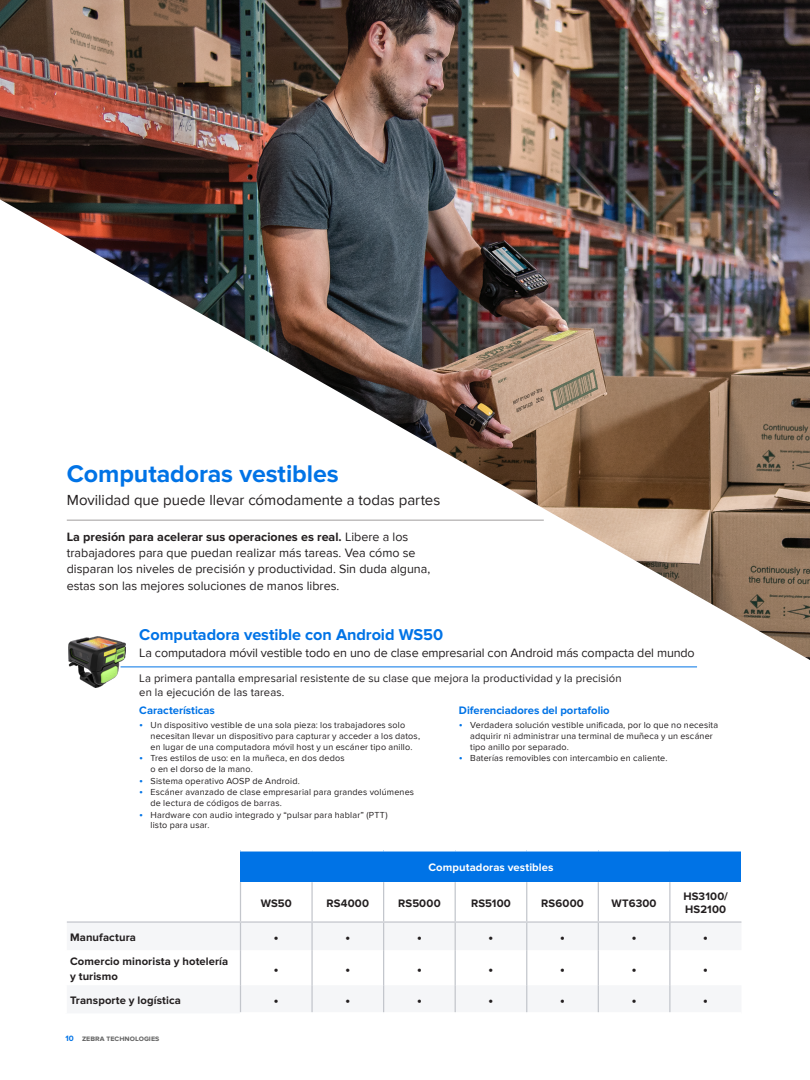
<style>
.page{position:relative;width:810px;height:1080px;background:#fff}
.page>*{position:absolute;margin:0;border:0;box-sizing:border-box;transform-origin:0 0}
.t1{font:700 25px "Proxima Nova";letter-spacing:-.005em;color:#0073e6}
.Product_Name{font:700 16.25px "Proxima Nova";letter-spacing:-.005em;color:#0073e6}
.Subhead{font:15px "Proxima Nova";color:#231f20}
.Body-Table{font:15px "Proxima Nova";color:#231f20}
.body_copy_black{font:12.5px/16.2px "Proxima Nova";color:#231f20}
.Product_Subhead{font:12.5px "Proxima Nova";letter-spacing:-.01em;color:#231f20}
.Product_Body{font:11.25px/13.8px "Proxima Nova";letter-spacing:.01em;color:#231f20}
.Subhead-Table-Left_J{font:700 11.25px/15px "Proxima Nova";letter-spacing:.01em;color:#231f20}
.Heading-Table{font:700 11.25px/13.8px "Proxima Nova";letter-spacing:.015em;color:#231f20}
.Product_Subhead_3{font:700 11.25px "Proxima Nova";color:#0073e6}
.Heading-Table-2{font:700 11.25px "Proxima Nova";letter-spacing:.01em;color:#fff}
.t2{font:9px/10.6px "Proxima Nova";letter-spacing:.02em;color:#231f20}
.t3{font:700 8px "Proxima Nova";color:#666}
.s1{font-weight:700}
.s2{font-size:11.25px;color:#0073e6}
.s3{color:#0073e6}
</style>
<div class="page">
<img style="left:0;top:0;width:810px;height:660px">
<hr style="left:67px;top:520px;width:477px;height:1px;background:#a09e9e">
<img style="left:69px;top:636px;width:56px;height:52px">
<hr style="left:121px;top:667px;width:576px;height:1px;background:#0073e6">
<div style="left:240px;top:850px;width:501px;height:32px;background:#0073e6"></div>
<svg style="left:239px;top:923px;width:359px;height:89px;fill:#f5f6f8"></svg>
<hr style="left:240px;top:849px;width:72px;height:3px;background:#fff">
<hr style="left:312px;top:849px;width:72px;height:3px;background:#fff">
<hr style="left:384px;top:849px;width:71px;height:3px;background:#fff">
<hr style="left:455px;top:849px;width:72px;height:3px;background:#fff">
<hr style="left:527px;top:849px;width:71px;height:3px;background:#fff">
<hr style="left:598px;top:849px;width:72px;height:3px;background:#fff">
<hr style="left:670px;top:849px;width:71px;height:3px;background:#fff">
<hr style="left:67px;top:921px;width:174px;height:2px;background:#c3c6cc">
<hr style="left:240px;top:921px;width:72px;height:2px;background:#c3c6cc">
<hr style="left:312px;top:921px;width:72px;height:2px;background:#c3c6cc">
<hr style="left:384px;top:921px;width:71px;height:2px;background:#c3c6cc">
<hr style="left:455px;top:921px;width:72px;height:2px;background:#c3c6cc">
<hr style="left:527px;top:921px;width:71px;height:2px;background:#c3c6cc">
<hr style="left:598px;top:921px;width:72px;height:2px;background:#c3c6cc">
<hr style="left:670px;top:921px;width:71px;height:2px;background:#c3c6cc">
<svg style="left:240px;top:923px;width:1px;height:27px"></svg>
<svg style="left:598px;top:923px;width:1px;height:27px"></svg>
<hr style="left:240px;top:950px;width:1px;height:35px;background:#c3c6cc">
<hr style="left:598px;top:950px;width:1px;height:35px;background:#c3c6cc">
<svg style="left:240px;top:985px;width:1px;height:27px"></svg>
<svg style="left:598px;top:985px;width:1px;height:27px"></svg>
<hr style="left:240px;top:882px;width:1px;height:39px;background:#c3c6cc">
<hr style="left:598px;top:882px;width:1px;height:39px;background:#c3c6cc">
<hr style="left:311px;top:882px;width:2px;height:39px;background:#c3c6cc">
<hr style="left:669px;top:882px;width:2px;height:39px;background:#c3c6cc">
<hr style="left:311px;top:923px;width:2px;height:27px;background:#c3c6cc">
<hr style="left:669px;top:923px;width:2px;height:27px;background:#c3c6cc">
<hr style="left:311px;top:950px;width:2px;height:35px;background:#c3c6cc">
<hr style="left:669px;top:950px;width:2px;height:35px;background:#c3c6cc">
<hr style="left:311px;top:985px;width:2px;height:27px;background:#c3c6cc">
<hr style="left:669px;top:985px;width:2px;height:27px;background:#c3c6cc">
<hr style="left:383px;top:882px;width:1px;height:39px;background:#c3c6cc">
<svg style="left:383px;top:923px;width:1px;height:27px"></svg>
<hr style="left:383px;top:950px;width:1px;height:35px;background:#c3c6cc">
<svg style="left:383px;top:985px;width:1px;height:27px"></svg>
<hr style="left:455px;top:882px;width:1px;height:39px;background:#c3c6cc">
<svg style="left:455px;top:923px;width:1px;height:27px"></svg>
<hr style="left:455px;top:950px;width:1px;height:35px;background:#c3c6cc">
<svg style="left:455px;top:985px;width:1px;height:27px"></svg>
<hr style="left:526px;top:882px;width:1px;height:39px;background:#c3c6cc">
<svg style="left:526px;top:923px;width:1px;height:27px"></svg>
<hr style="left:526px;top:950px;width:1px;height:35px;background:#c3c6cc">
<svg style="left:526px;top:985px;width:1px;height:27px"></svg>
<p class="t1" style="left:67px;top:459px;width:273px">Computadoras vestibles</p>
<p class="Subhead" style="left:67px;top:491px;width:375px">Movilidad que puede llevar cómodamente a todas partes</p>
<p class="body_copy_black" style="left:67px;top:529px;width:365px"><span class="s1">La presión para acelerar sus operaciones es real.</span> Libere a los trabajadores para que puedan realizar más tareas. Vea cómo se disparan los niveles de precisión y productividad. Sin duda alguna, estas son las mejores soluciones de manos libres.</p>
<p class="Product_Name" style="left:139px;top:626px;width:305px">Computadora vestible con Android WS50</p>
<p class="Product_Subhead" style="left:139px;top:646px;width:557px">La computadora móvil vestible todo en uno de clase empresarial con Android más compacta del mundo</p>
<p class="Product_Body" style="left:139px;top:672px;width:484px">La primera pantalla empresarial resistente de su clase que mejora la productividad y la precisión en la ejecución de las tareas.</p>
<p class="Product_Subhead_3" style="left:139px;top:704px;width:77px">Características</p>
<p class="t2" style="left:151px;top:720px;width:271px;text-indent:-11px"><span class="s2">•</span> Un dispositivo vestible de una sola pieza: los trabajadores solo necesitan llevar un dispositivo para capturar y acceder a los datos, en lugar de una computadora móvil host y un escáner tipo anillo.</p>
<p class="t2" style="left:151px;top:753px;width:196px;text-indent:-11px"><span class="s2">•</span> Tres estilos de uso: en la muñeca, en dos dedos o en el dorso de la mano.</p>
<p class="t2" style="left:139px;top:775px;width:162px"><span class="s2">•</span> Sistema operativo AOSP de Android.</p>
<p class="t2" style="left:151px;top:787px;width:265px;text-indent:-11px"><span class="s2">•</span> Escáner avanzado de clase empresarial para grandes volúmenes de lectura de códigos de barras.</p>
<p class="t2" style="left:151px;top:809px;width:239px;text-indent:-11px"><span class="s2">•</span> Hardware con audio integrado y “pulsar para hablar” (PTT) listo para usar.</p>
<p class="Product_Subhead_3" style="left:459px;top:704px;width:152px">Diferenciadores del portafolio</p>
<p class="t2" style="left:470px;top:720px;width:250px;text-indent:-11px"><span class="s2">•</span> Verdadera solución vestible unificada, por lo que no necesita adquirir ni administrar una terminal de muñeca y un escáner tipo anillo por separado.</p>
<p class="t2" style="left:459px;top:753px;width:210px"><span class="s2">•</span> Baterías removibles con intercambio en caliente.</p>
<p class="Heading-Table-2" style="left:428px;top:861px;width:127px">Computadoras vestibles</p>
<p class="Heading-Table" style="left:261px;top:896px;width:33px">WS50</p>
<p class="Heading-Table" style="left:327px;top:896px;width:44px">RS4000</p>
<p class="Heading-Table" style="left:398px;top:896px;width:44px">RS5000</p>
<p class="Heading-Table" style="left:471px;top:896px;width:41px">RS5100</p>
<p class="Heading-Table" style="left:541px;top:896px;width:44px">RS6000</p>
<p class="Heading-Table" style="left:612px;top:896px;width:46px">WT6300</p>
<p class="Heading-Table" style="left:683px;top:889px;width:46px">HS3100/<br>HS2100</p>
<p class="Subhead-Table-Left_J" style="left:70px;top:930px;width:67px">Manufactura</p>
<p class="Body-Table" style="left:274px;top:928px;width:7px">•</p>
<p class="Body-Table" style="left:345px;top:928px;width:7px">•</p>
<p class="Body-Table" style="left:417px;top:928px;width:7px">•</p>
<p class="Body-Table" style="left:488px;top:928px;width:7px">•</p>
<p class="Body-Table" style="left:560px;top:928px;width:7px">•</p>
<p class="Body-Table" style="left:631px;top:928px;width:7px">•</p>
<p class="Body-Table" style="left:703px;top:928px;width:7px">•</p>
<p class="Subhead-Table-Left_J" style="left:70px;top:954px;width:160px">Comercio minorista y hotelería y turismo</p>
<p class="Body-Table" style="left:274px;top:960px;width:7px">•</p>
<p class="Body-Table" style="left:345px;top:960px;width:7px">•</p>
<p class="Body-Table" style="left:417px;top:960px;width:7px">•</p>
<p class="Body-Table" style="left:488px;top:960px;width:7px">•</p>
<p class="Body-Table" style="left:560px;top:960px;width:7px">•</p>
<p class="Body-Table" style="left:631px;top:960px;width:7px">•</p>
<p class="Body-Table" style="left:703px;top:960px;width:7px">•</p>
<p class="Subhead-Table-Left_J" style="left:70px;top:993px;width:112px">Transporte y logística</p>
<p class="Body-Table" style="left:274px;top:992px;width:7px">•</p>
<p class="Body-Table" style="left:345px;top:992px;width:7px">•</p>
<p class="Body-Table" style="left:417px;top:992px;width:7px">•</p>
<p class="Body-Table" style="left:488px;top:992px;width:7px">•</p>
<p class="Body-Table" style="left:560px;top:992px;width:7px">•</p>
<p class="Body-Table" style="left:631px;top:992px;width:7px">•</p>
<p class="Body-Table" style="left:703px;top:992px;width:7px">•</p>
<p class="t3" style="left:65px;top:1034px;width:95px"><span class="s3">10</span> zebra technologies</p>
</div>
